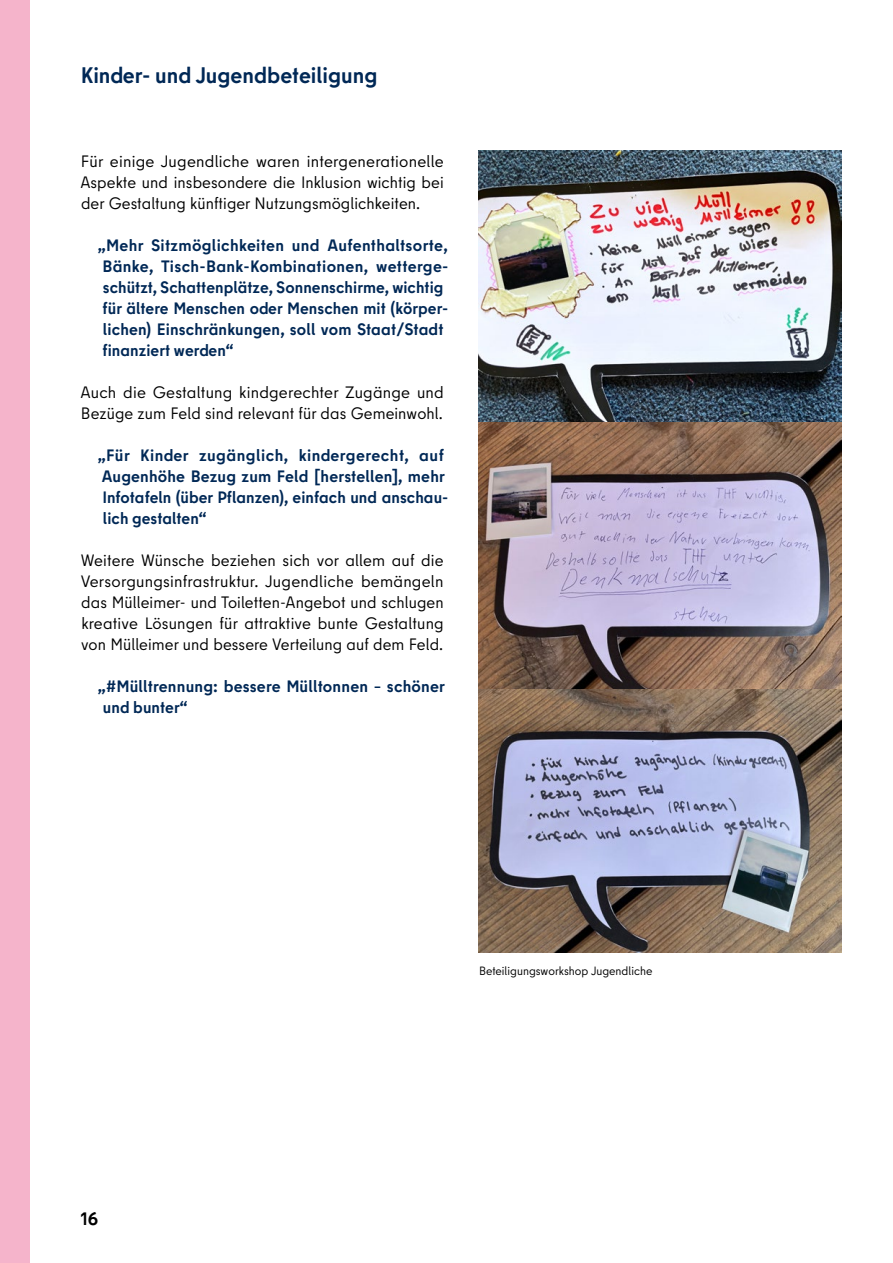
<style>
.page{position:relative;width:893px;height:1263px;background:#fff}
.page>*{position:absolute;margin:0;border:0;box-sizing:border-box;transform-origin:0 0}
.t1{font:700 22.5px "Berlin Type";color:#002856}
.t2{font:700 18px "Berlin Type";color:#000}
.P_Fließtext{font:16.5px/21px "Berlin Type";letter-spacing:.005em;color:#000;text-align:justify}
.P_Zitat{font:700 16.5px/21px "Berlin Type";letter-spacing:.005em;color:#002856}
.t3{font:12px "Berlin Type";color:#000}
</style>
<div class="page">
<div style="left:0;top:0;width:30px;height:1263px;background:#f5b4cb"></div>
<img style="left:478px;top:151px;width:364px;height:539px">
<img style="left:478px;top:690px;width:364px;height:262px">
<h1 class="t1" style="left:81px;top:60px;width:298px">Kinder- und Jugendbeteiligung</h1>
<p class="P_Fließtext" style="left:80px;top:150px;width:365px">Für einige Jugendliche waren intergenerationelle Aspekte und insbesondere die Inklusion wichtig bei der Gestaltung künftiger Nutzungsmöglichkeiten.</p>
<p class="P_Zitat" style="left:98px;top:234px;width:352px">„Mehr Sitzmöglichkeiten und Aufenthaltsorte, Bänke, Tisch-Bank-Kombinationen, wetterge&shy;schützt, Schattenplätze, Sonnenschirme, wichtig für ältere Menschen oder Menschen mit (körper&shy;lichen) Einschränkungen, soll vom Staat/Stadt finanziert werden“</p>
<p class="P_Fließtext" style="left:80px;top:381px;width:365px">Auch die Gestaltung kindgerechter Zugänge und<br>Bezüge zum Feld sind relevant für das Gemeinwohl.</p>
<p class="P_Zitat" style="left:98px;top:444px;width:352px">„Für Kinder zugänglich, kindergerecht, auf Augenhöhe Bezug zum Feld [herstellen], mehr Infotafeln (über Pflanzen), einfach und anschau&shy;lich gestalten“</p>
<p class="P_Fließtext" style="left:81px;top:549px;width:365px">Weitere Wünsche beziehen sich vor allem auf die Versorgungsinfrastruktur. Jugendliche bemängeln das Mülleimer- und Toiletten-Angebot und schlugen kreative Lösungen für attraktive bunte Gestaltung von Mülleimer und bessere Verteilung auf dem Feld.</p>
<p class="P_Zitat" style="left:103px;top:675px;width:344px;text-indent:-5px">„#Mülltrennung: bessere Mülltonnen – schöner und bunter“</p>
<p class="t2" style="left:81px;top:1207px;width:19px">16</p>
<p class="t3" style="left:479px;top:963px;width:175px">Beteiligungsworkshop Jugendliche</p>
</div>
